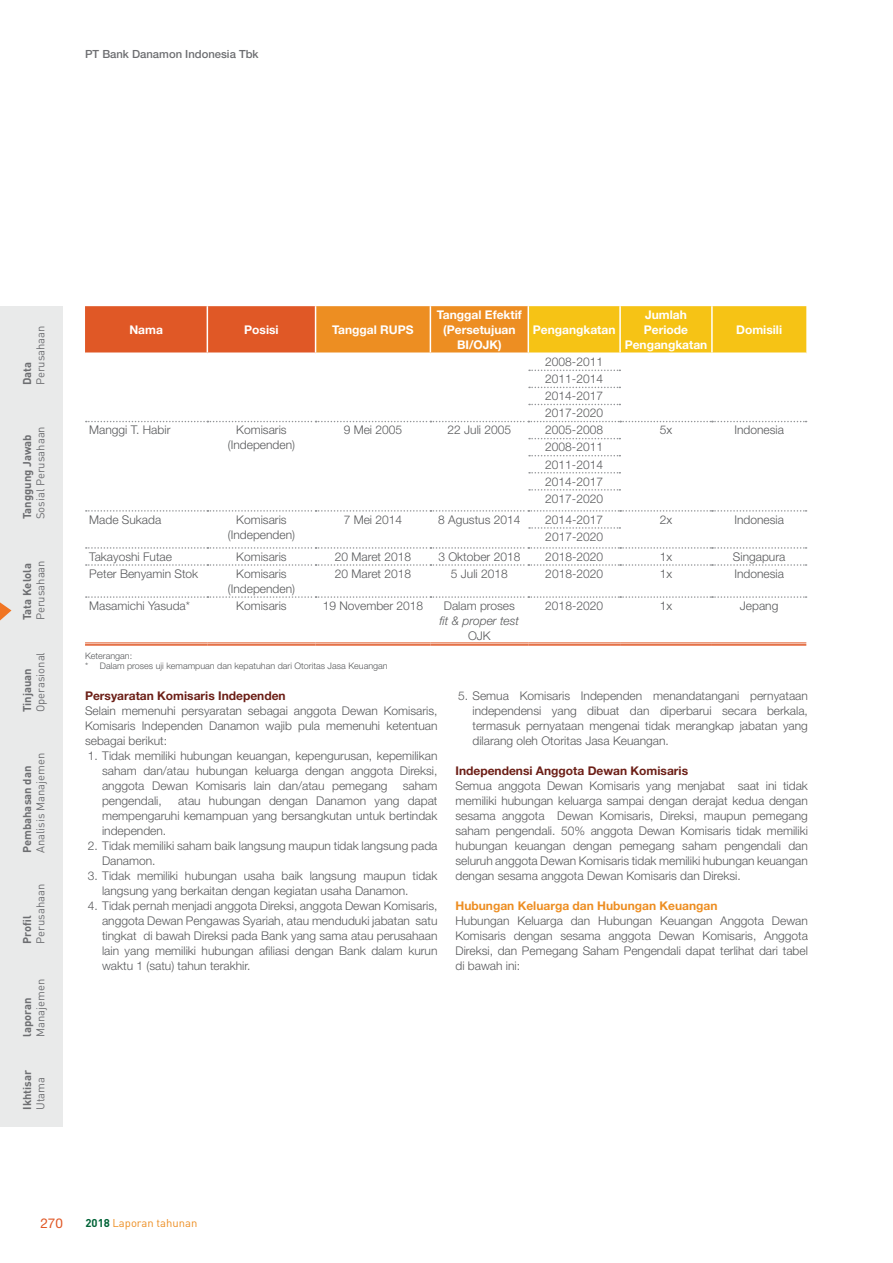
<style>
.page{position:relative;width:893px;height:1263px;background:#fff}
.page>*{position:absolute;margin:0;border:0;box-sizing:border-box;transform-origin:0 0}
.t1{font:13.5px "Helvetica Neue LT Std";color:#e05826}
.t2{font:300 12px/15px "Helvetica Neue LT Std";color:#58595b;text-align:justify}
.t3{font:700 12px/15px "Helvetica Neue LT Std";color:#fff;text-align:center}
.t4{font:700 12px "Helvetica Neue LT Std";color:#6c1f17}
.t5{font:700 12px "Helvetica Neue LT Std";color:#ed8e22}
.t6{font:italic 300 12px "Helvetica Neue LT Std";color:#58595b}
.t7{font:11.25px "DIN Pro";color:#6d6e71}
.t8{font:700 11.25px "DIN Pro";color:#6d6e71}
.t9{font:500 11.25px "Helvetica Neue LT Std";color:#6d6e71}
.t10{font:11.25px "DIN Pro";color:#ed8e22}
.t11{font:300 9px/10.5px "Helvetica Neue LT Std";color:#58595b}
.s1{font-weight:700;color:#006337}
</style>
<div class="page">
<div style="left:0;top:306px;width:63px;height:821px;background:#e9eaea"></div>
<svg style="left:0;top:602px;width:11px;height:18px"></svg>
<svg style="left:85px;top:306px;width:721px;height:46px;background:#ec911f"></svg>
<hr style="left:207px;top:306px;width:1px;height:46px;background:#fff">
<hr style="left:315px;top:306px;width:1px;height:46px;background:#fff">
<hr style="left:430px;top:306px;width:1px;height:46px;background:#fff">
<hr style="left:528px;top:306px;width:1px;height:46px;background:#fff">
<hr style="left:619px;top:306px;width:2px;height:46px;background:#fff">
<hr style="left:711px;top:306px;width:2px;height:46px;background:#fff">
<svg style="left:529px;top:527px;width:91px;height:2px"></svg>
<svg style="left:86px;top:547px;width:721px;height:2px"></svg>
<hr style="left:85px;top:643px;width:122px;height:1px;background:#e05826">
<hr style="left:85px;top:644px;width:122px;height:2px;background:#e05826">
<hr style="left:207px;top:643px;width:109px;height:1px;background:#e05826">
<hr style="left:207px;top:644px;width:109px;height:2px;background:#e05826">
<hr style="left:316px;top:643px;width:114px;height:1px;background:#e05826">
<hr style="left:316px;top:644px;width:114px;height:2px;background:#e05826">
<hr style="left:430px;top:643px;width:98px;height:1px;background:#e05826">
<hr style="left:430px;top:644px;width:98px;height:2px;background:#e05826">
<hr style="left:528px;top:643px;width:92px;height:1px;background:#e05826">
<hr style="left:528px;top:644px;width:92px;height:2px;background:#e05826">
<hr style="left:620px;top:643px;width:92px;height:1px;background:#e05826">
<hr style="left:620px;top:644px;width:92px;height:2px;background:#e05826">
<hr style="left:712px;top:643px;width:94px;height:1px;background:#e05826">
<hr style="left:712px;top:644px;width:94px;height:2px;background:#e05826">
<svg style="left:529px;top:370px;width:91px;height:1px"></svg>
<svg style="left:529px;top:387px;width:91px;height:1px"></svg>
<svg style="left:529px;top:404px;width:91px;height:1px"></svg>
<svg style="left:529px;top:438px;width:91px;height:1px"></svg>
<svg style="left:529px;top:455px;width:91px;height:1px"></svg>
<svg style="left:529px;top:472px;width:91px;height:1px"></svg>
<svg style="left:529px;top:489px;width:91px;height:2px"></svg>
<svg style="left:86px;top:564px;width:721px;height:2px"></svg>
<svg style="left:86px;top:596px;width:721px;height:2px"></svg>
<svg style="left:86px;top:421px;width:721px;height:1px"></svg>
<svg style="left:86px;top:510px;width:721px;height:2px"></svg>
<p class="t9" style="left:85px;top:47px;width:175px">PT Bank Danamon Indonesia Tbk</p>
<p class="t7" style="left:33px;top:385px;width:61px;rotate:-90deg">Perusahaan</p>
<p class="t8" style="left:19px;top:385px;width:25px;rotate:-90deg">Data</p>
<p class="t8" style="left:19px;top:519px;width:86px;rotate:-90deg">Tanggung Jawab</p>
<p class="t7" style="left:33px;top:519px;width:95px;rotate:-90deg">Sosial Perusahaan</p>
<p class="t8" style="left:19px;top:620px;width:59px;rotate:-90deg">Tata Kelola</p>
<p class="t7" style="left:33px;top:620px;width:61px;rotate:-90deg">Perusahaan</p>
<p class="t7" style="left:33px;top:712px;width:61px;rotate:-90deg">Operasional</p>
<p class="t8" style="left:19px;top:712px;width:45px;rotate:-90deg">Tinjauan</p>
<p class="t7" style="left:33px;top:853px;width:102px;rotate:-90deg">Analisis Manajemen</p>
<p class="t8" style="left:19px;top:853px;width:89px;rotate:-90deg">Pembahasan dan</p>
<p class="t7" style="left:33px;top:943px;width:61px;rotate:-90deg">Perusahaan</p>
<p class="t8" style="left:19px;top:943px;width:30px;rotate:-90deg">Profil</p>
<p class="t7" style="left:33px;top:1037px;width:60px;rotate:-90deg">Manajemen</p>
<p class="t8" style="left:19px;top:1037px;width:41px;rotate:-90deg">laporan</p>
<p class="t8" style="left:19px;top:1110px;width:41px;rotate:-90deg">Ikhtisar</p>
<p class="t7" style="left:33px;top:1110px;width:35px;rotate:-90deg">Utama</p>
<p class="t3" style="left:129px;top:322px;width:35px">Nama</p>
<p class="t3" style="left:244px;top:322px;width:36px">Posisi</p>
<p class="t3" style="left:332px;top:322px;width:83px">Tanggal RUPS</p>
<p class="t3" style="left:437px;top:307px;width:86px">Tanggal Efektif (Persetujuan<br>BI/OJK)</p>
<p class="t3" style="left:533px;top:322px;width:84px">Pengangkatan</p>
<p class="t2" style="left:545px;top:353px;width:59px;line-height:17.1px">2008-2011<br>2011-2014<br>2014-2017<br>2017-2020</p>
<p class="t3" style="left:625px;top:307px;width:84px">Jumlah<br>Periode<br>Pengangkatan</p>
<p class="t3" style="left:736px;top:322px;width:47px">Domisili</p>
<p class="t2" style="left:89px;top:422px;width:83px">Manggi T. Habir</p>
<p class="t2" style="left:228px;top:422px;width:69px;text-align:center">Komisaris (Independen)</p>
<p class="t2" style="left:344px;top:422px;width:60px">9 Mei 2005</p>
<p class="t2" style="left:448px;top:422px;width:65px">22 Juli 2005</p>
<p class="t2" style="left:545px;top:422px;width:59px">2005-2008</p>
<p class="t2" style="left:660px;top:422px;width:14px">5x</p>
<p class="t2" style="left:734px;top:422px;width:51px">Indonesia</p>
<p class="t2" style="left:545px;top:438px;width:59px;line-height:17.1px">2008-2011<br>2011-2014<br>2014-2017<br>2017-2020</p>
<p class="t2" style="left:89px;top:512px;width:74px">Made Sukada</p>
<p class="t2" style="left:228px;top:512px;width:69px;text-align:center">Komisaris (Independen)</p>
<p class="t2" style="left:344px;top:512px;width:60px">7 Mei 2014</p>
<p class="t2" style="left:438px;top:512px;width:84px">8 Agustus 2014</p>
<p class="t2" style="left:545px;top:512px;width:59px">2014-2017</p>
<p class="t2" style="left:660px;top:512px;width:14px">2x</p>
<p class="t2" style="left:734px;top:512px;width:51px">Indonesia</p>
<p class="t2" style="left:545px;top:529px;width:59px">2017-2020</p>
<p class="t2" style="left:89px;top:549px;width:84px">Takayoshi Futae</p>
<p class="t2" style="left:236px;top:549px;width:52px">Komisaris</p>
<p class="t2" style="left:335px;top:549px;width:78px">20 Maret 2018</p>
<p class="t2" style="left:438px;top:549px;width:84px">3 Oktober 2018</p>
<p class="t2" style="left:545px;top:549px;width:59px">2018-2020</p>
<p class="t2" style="left:660px;top:549px;width:14px">1x</p>
<p class="t2" style="left:733px;top:549px;width:54px">Singapura</p>
<p class="t2" style="left:89px;top:566px;width:110px">Peter Benyamin Stok</p>
<p class="t2" style="left:228px;top:566px;width:69px;text-align:center">Komisaris (Independen)</p>
<p class="t2" style="left:335px;top:566px;width:78px">20 Maret 2018</p>
<p class="t2" style="left:451px;top:566px;width:58px">5 Juli 2018</p>
<p class="t2" style="left:545px;top:566px;width:59px">2018-2020</p>
<p class="t2" style="left:660px;top:566px;width:14px">1x</p>
<p class="t2" style="left:734px;top:566px;width:51px">Indonesia</p>
<p class="t2" style="left:89px;top:598px;width:102px">Masamichi Yasuda*</p>
<p class="t2" style="left:236px;top:598px;width:52px">Komisaris</p>
<p class="t2" style="left:323px;top:598px;width:102px">19 November 2018</p>
<p class="t2" style="left:444px;top:598px;width:73px">Dalam proses</p>
<p class="t6" style="left:440px;top:613px;width:81px">fit &amp; proper test</p>
<p class="t2" style="left:468px;top:628px;width:24px">OJK</p>
<p class="t2" style="left:545px;top:598px;width:59px">2018-2020</p>
<p class="t2" style="left:660px;top:598px;width:14px">1x</p>
<p class="t2" style="left:740px;top:598px;width:40px">Jepang</p>
<p class="t11" style="left:85px;top:650px;width:304px">Keterangan:<br>* Dalam proses uji kemampuan dan kepatuhan dari Otoritas Jasa Keuangan</p>
<p class="t4" style="left:85px;top:688px;width:202px">Persyaratan Komisaris Independen</p>
<p class="t2" style="left:85px;top:703px;width:354px">Selain memenuhi persyaratan sebagai anggota Dewan Komisaris, Komisaris Independen Danamon wajib pula memenuhi ketentuan sebagai berikut:</p>
<p class="t2" style="left:102px;top:748px;width:337px;text-indent:-14px">1. Tidak memiliki hubungan keuangan, kepengurusan, kepemilikan saham dan/atau hubungan keluarga dengan anggota Direksi, anggota Dewan Komisaris lain dan/atau pemegang</p>
<p class="t2" style="left:403px;top:778px;width:36px">saham</p>
<p class="t2" style="left:102px;top:793px;width:337px;text-indent:76px">atau hubungan dengan Danamon yang dapat mempengaruhi kemampuan yang bersangkutan untuk bertindak independen.</p>
<p class="t2" style="left:102px;top:838px;width:337px;text-indent:-14px">2. Tidak memiliki saham baik langsung maupun tidak langsung pada<br>Danamon.</p>
<p class="t2" style="left:102px;top:868px;width:337px;text-indent:-14px">3. Tidak memiliki hubungan usaha baik langsung maupun tidak langsung yang berkaitan dengan kegiatan usaha Danamon.</p>
<p class="t2" style="left:102px;top:898px;width:337px;text-indent:-14px">4. Tidak pernah menjadi anggota Direksi, anggota Dewan Komisaris, anggota Dewan Pengawas Syariah, atau menduduki jabatan satu tingkat di bawah Direksi pada Bank yang sama atau perusahaan lain yang memiliki hubungan afiliasi dengan Bank dalam kurun waktu 1 (satu) tahun terakhir.</p>
<p class="t2" style="left:102px;top:793px;width:61px">pengendali,</p>
<p class="t2" style="left:472px;top:688px;width:337px;text-indent:-14px">5. Semua Komisaris Independen menandatangani pernyataan independensi yang dibuat dan diperbarui secara berkala, termasuk pernyataan mengenai tidak merangkap jabatan yang dilarang oleh Otoritas Jasa Keuangan.</p>
<p class="t4" style="left:455px;top:763px;width:234px">Independensi Anggota Dewan Komisaris</p>
<p class="t2" style="left:455px;top:778px;width:354px">Semua anggota Dewan Komisaris yang menjabat saat ini tidak memiliki hubungan keluarga sampai dengan derajat kedua dengan sesama anggota Dewan Komisaris, Direksi, maupun pemegang saham pengendali. 50% anggota Dewan Komisaris tidak memiliki hubungan keuangan dengan pemegang saham pengendali dan seluruh anggota Dewan Komisaris tidak memiliki hubungan keuangan dengan sesama anggota Dewan Komisaris dan Direksi.</p>
<p class="t5" style="left:455px;top:898px;width:264px">Hubungan Keluarga dan Hubungan Keuangan</p>
<p class="t2" style="left:455px;top:913px;width:354px">Hubungan Keluarga dan Hubungan Keuangan Anggota Dewan Komisaris dengan sesama anggota Dewan Komisaris, Anggota Direksi, dan Pemegang Saham Pengendali dapat terlihat dari tabel di bawah ini:</p>
<p class="t1" style="left:40px;top:1215px;width:24px">270</p>
<p class="t10" style="left:85px;top:1215px;width:113px"><span class="s1">2018</span> Laporan tahunan</p>
</div>
